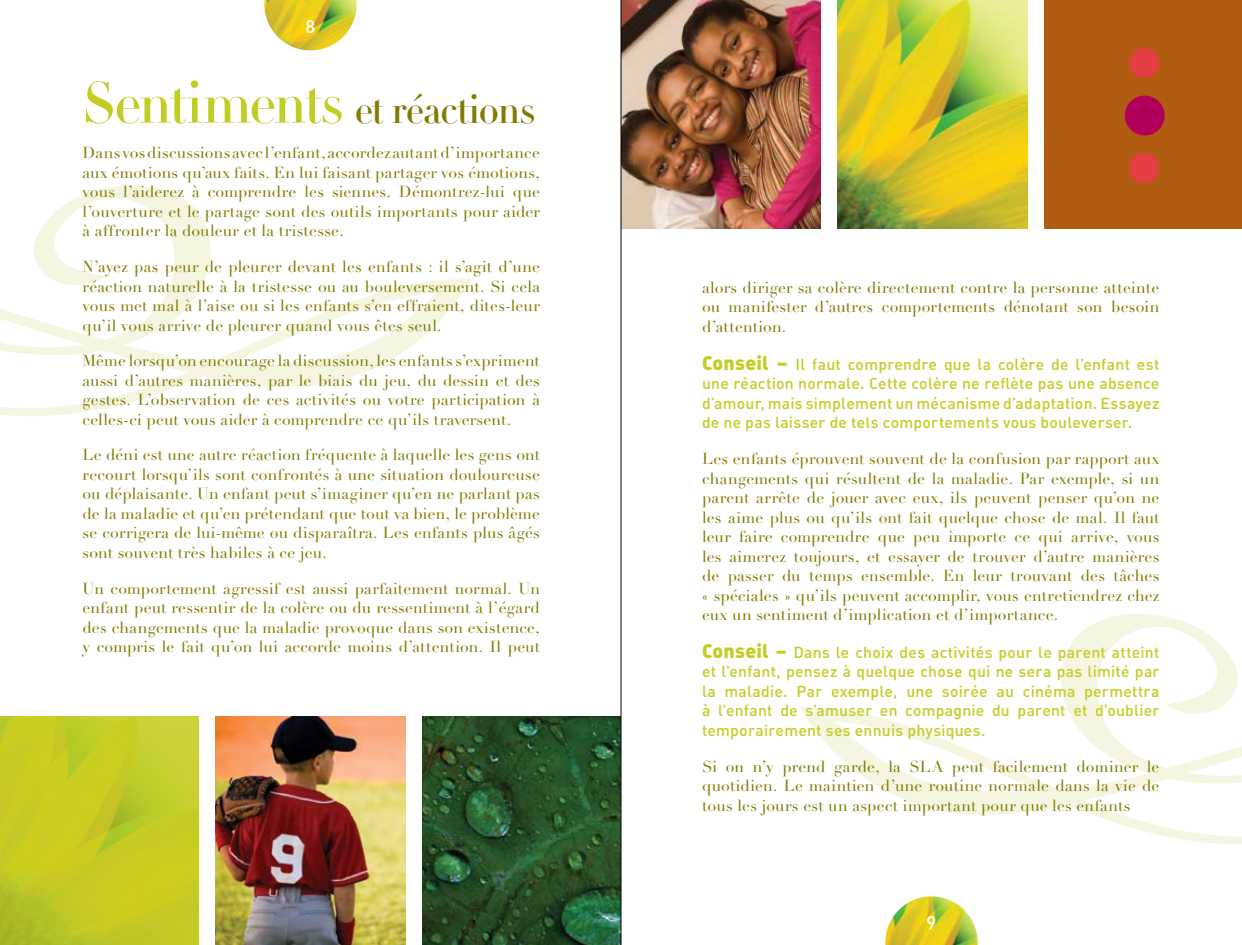
<style>
.page{position:relative;width:1242px;height:945px;background:#fff}
.page>*{position:absolute;margin:0;border:0;box-sizing:border-box;transform-origin:0 0}
.t1{font:39px "Didot LH Headline";letter-spacing:-.03em;color:#817c00}
.t2{font:15.75px/19.5px "Didot LH";letter-spacing:.01em;color:#817c00;text-align:justify}
.t3{font:15.75px/19.5px "DIN Medium Alternate";letter-spacing:.015em;color:#c2cd23;text-align:justify}
.s1{font-size:57px;color:#c2cd23}
.s2{font-family:"DIN Black Alternate";font-size:19.5px}
</style>
<div class="page">
<img style="left:215px;top:716px;width:406px;height:229px">
<img style="left:837px;top:0;width:191px;height:229px">
<div style="left:1035px;top:0;width:207px;height:230px;background:#b15c11"></div>
<div style="left:1125px;top:96px;width:40px;height:40px;background:#b1005c;border-radius:50%"></div>
<img style="left:885px;top:896px;width:93px;height:49px">
<img style="left:264px;top:0;width:93px;height:50px">
<img style="left:622px;top:0;width:199px;height:229px">
<img style="left:0;top:716px;width:199px;height:229px">
<div style="left:1129px;top:48px;width:30px;height:30px;background:#e43e43;border-radius:50%"></div>
<div style="left:1129px;top:153px;width:30px;height:30px;background:#e43e43;border-radius:50%"></div>
<svg style="left:800px;top:614px;width:442px;height:230px"></svg>
<div style="left:406px;top:714px;width:16px;height:231px;background:#fff"></div>
<div style="left:1028px;top:0;width:16px;height:231px;background:#fff"></div>
<hr style="left:621px;top:0;width:1px;height:945px;background:#000">
<svg style="left:307px;top:20px;width:7px;height:14px"></svg>
<svg style="left:927px;top:916px;width:9px;height:13px"></svg>
<h1 class="t1" style="left:82px;top:86px;width:454px"><span class="s1">Sentiments</span> et réactions</h1>
<p class="t2" style="left:82px;top:144px;width:459px">Dans vos discussions avec l’enfant, accordez autant d’importance aux émotions qu’aux faits. En lui faisant partager vos émotions, vous l’aiderez à comprendre les siennes. Démontrez-lui que l’ouverture et le partage sont des outils importants pour aider à affronter la douleur et la tristesse.</p>
<p class="t2" style="left:82px;top:257px;width:459px">N’ayez pas peur de pleurer devant les enfants : il s’agit d’une réaction naturelle à la tristesse ou au bouleversement. Si cela vous met mal à l’aise ou si les enfants s’en effraient, dites-leur qu’il vous arrive de pleurer quand vous êtes seul.</p>
<p class="t2" style="left:82px;top:351px;width:459px">Même lorsqu’on encourage la discussion, les enfants s’expriment aussi d’autres manières, par le biais du jeu, du dessin et des gestes. L’observation de ces activités ou votre participation à celles-ci peut vous aider à comprendre ce qu’ils traversent.</p>
<p class="t2" style="left:82px;top:446px;width:459px">Le déni est une autre réaction fréquente à laquelle les gens ont recourt lorsqu’ils sont confrontés à une situation douloureuse ou déplaisante. Un enfant peut s’imaginer qu’en ne parlant pas de la maladie et qu’en prétendant que tout va bien, le problème se corrigera de lui-même ou disparaîtra. Les enfants plus âgés sont souvent très habiles à ce jeu.</p>
<p class="t2" style="left:82px;top:579px;width:459px">Un comportement agressif est aussi parfaitement normal. Un enfant peut ressentir de la colère ou du ressentiment à l’égard des changements que la maladie provoque dans son existence, y compris le fait qu’on lui accorde moins d’attention. Il peut</p>
<p class="t2" style="left:702px;top:278px;width:459px">alors diriger sa colère directement contre la personne atteinte ou manifester d’autres comportements dénotant son besoin d’attention.</p>
<p class="t3" style="left:702px;top:354px;width:459px"><span class="s2">Conseil −</span> Il faut comprendre que la colère de l’enfant est une réaction normale. Cette colère ne reflète pas une absence d’amour, mais simplement un mécanisme d’adaptation. Essayez de ne pas laisser de tels comportements vous bouleverser.</p>
<p class="t2" style="left:702px;top:449px;width:459px">Les enfants éprouvent souvent de la confusion par rapport aux changements qui résultent de la maladie. Par exemple, si un parent arrête de jouer avec eux, ils peuvent penser qu’on ne les aime plus ou qu’ils ont fait quelque chose de mal. Il faut leur faire comprendre que peu importe ce qui arrive, vous les aimerez toujours, et essayer de trouver d’autre manières de passer du temps ensemble. En leur trouvant des tâches « spéciales » qu’ils peuvent accomplir, vous entretiendrez chez eux un sentiment d’implication et d’importance.</p>
<p class="t3" style="left:702px;top:642px;width:459px"><span class="s2">Conseil −</span> Dans le choix des activités pour le parent atteint et l’enfant, pensez à quelque chose qui ne sera pas limité par la maladie. Par exemple, une soirée au cinéma permettra à l’enfant de s’amuser en compagnie du parent et d’oublier temporairement ses ennuis physiques.</p>
<p class="t2" style="left:702px;top:757px;width:459px">Si on n’y prend garde, la SLA peut facilement dominer le quotidien. Le maintien d’une routine normale dans la vie de tous les jours est un aspect important pour que les enfants</p>
</div>
